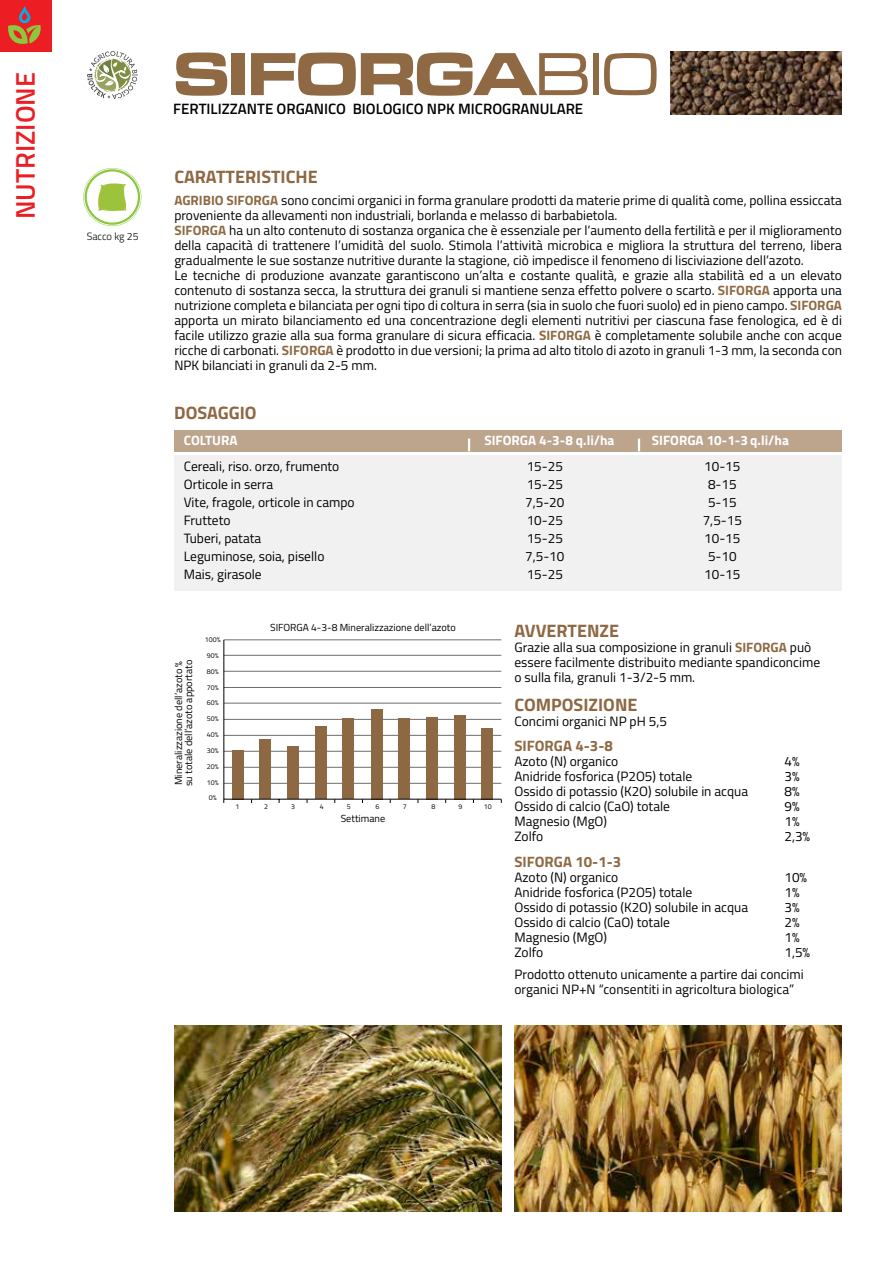
<style>
.page{position:relative;width:893px;height:1263px;background:#fff}
.page>*{position:absolute;margin:0;border:0;box-sizing:border-box;transform-origin:0 0}
.t1{font:63px "Microgramma D Bold Exte";color:#8e6943}
.t2{font:600 27px "Titillium";color:#ed1d24}
.t3{font:700 18px "Titillium";color:#8e6843}
.t4{font:600 15px "Titillium";color:#000}
.t5{font:700 15px "Titillium";color:#8e6943}
.t6{font:13.5px/18px "Titillium";color:#000}
.t7{font:700 13.5px "Titillium";color:#fff}
.t8{font:300 10.5px "Titillium";letter-spacing:-.005em;color:#000}
.t9{font:10.2px/10.2px "Titillium";color:#000}
.t10{font:6.9px "Titillium";color:#000}
.s1{font-family:"Microgramma D Medi Exte"}
.s2{font-weight:700;color:#8e6943}
</style>
<div class="page">
<div style="left:0;top:0;width:51px;height:51px;background:#ed1d24"></div>
<svg style="left:8px;top:6px;width:33px;height:38px"></svg>
<svg style="left:223px;top:639px;width:279px;height:164px"></svg>
<img style="left:671px;top:51px;width:171px;height:64px">
<svg style="left:83px;top:168px;width:58px;height:58px"></svg>
<svg style="left:87px;top:51px;width:50px;height:48px"></svg>
<img style="left:174px;top:1025px;width:328px;height:187px">
<img style="left:514px;top:1025px;width:328px;height:187px">
<div style="left:174px;top:430px;width:668px;height:21px;background:#bda58d"></div>
<div style="left:174px;top:455px;width:668px;height:136px;background:#f1f1f2"></div>
<svg style="left:638px;top:439px;width:2px;height:12px"></svg>
<svg style="left:468px;top:439px;width:2px;height:12px"></svg>
<h2 class="t2" style="left:5px;top:219px;width:149px;rotate:-90deg">NUTRIZIONE</h2>
<p class="t8" style="left:87px;top:228px;width:53px">Sacco kg 25</p>
<h1 class="t1" style="left:174px;top:31px;width:486px">SIFORGA<span class="s1">BIO</span></h1>
<p class="t4" style="left:173px;top:98px;width:411px">FERTILIZZANTE ORGANICO BIOLOGICO NPK MICROGRANULARE</p>
<h3 class="t3" style="left:174px;top:163px;width:145px">CARATTERISTICHE</h3>
<p class="t6" style="left:174px;top:192px;width:669px;line-height:15px"><span class="s2">AGRIBIO SIFORGA</span> sono concimi organici in forma granulare prodotti da materie prime di qualità come, pollina essiccata proveniente da allevamenti non industriali, borlanda e melasso di barbabietola.<br><span class="s2">SIFORGA</span> ha un alto contenuto di sostanza organica che è essenziale per l‘aumento della fertilità e per il miglioramento della capacità di trattenere l’umidità del suolo. Stimola l’attività microbica e migliora la struttura del terreno, libera gradualmente le sue sostanze nutritive durante la stagione, ciò impedisce il fenomeno di lisciviazione dell’azoto.<br>Le tecniche di produzione avanzate garantiscono un’alta e costante qualità, e grazie alla stabilità ed a un elevato contenuto di sostanza secca, la struttura dei granuli si mantiene senza effetto polvere o scarto. <span class="s2">SIFORGA</span> apporta una nutrizione completa e bilanciata per ogni tipo di coltura in serra (sia in suolo che fuori suolo) ed in pieno campo. <span class="s2">SIFORGA </span>apporta un mirato bilanciamento ed una concentrazione degli elementi nutritivi per ciascuna fase fenologica, ed è di facile utilizzo grazie alla sua forma granulare di sicura efficacia. <span class="s2">SIFORGA</span> è completamente solubile anche con acque ricche di carbonati. <span class="s2">SIFORGA</span> è prodotto in due versioni; la prima ad alto titolo di azoto in granuli 1-3 mm, la seconda con NPK bilanciati in granuli da 2-5 mm.</p>
<h3 class="t3" style="left:174px;top:398px;width:84px">DOSAGGIO</h3>
<p class="t7" style="left:184px;top:430px;width:55px">COLTURA</p>
<p class="t7" style="left:484px;top:430px;width:132px">SIFORGA 4-3-8 q.li/ha</p>
<p class="t7" style="left:652px;top:430px;width:139px">SIFORGA 10-1-3 q.li/ha</p>
<p class="t6" style="left:184px;top:456px;width:172px">Cereali, riso. orzo, frumento<br>Orticole in serra<br>Vite, fragole, orticole in campo<br>Frutteto<br>Tuberi, patata<br>Leguminose, soia, pisello<br>Mais, girasole</p>
<p class="t6" style="left:525px;top:456px;width:41px;text-align:justify">15-25<br>15-25<br>7,5-20<br>10-25<br>15-25<br>7,5-10<br>15-25</p>
<p class="t6" style="left:703px;top:456px;width:41px;text-align:center">10-15<br>8-15<br>5-15<br>7,5-15<br>10-15<br>5-10<br>10-15</p>
<p class="t9" style="left:173px;top:786px;width:128px;rotate:-90deg">Mineralizzazione dell’azoto % su totale dell’azoto apportato</p>
<p class="t10" style="left:205px;top:635px;width:17px">100%</p>
<p class="t10" style="left:207px;top:650px;width:13px">90%</p>
<p class="t10" style="left:207px;top:666px;width:13px">80%</p>
<p class="t10" style="left:207px;top:682px;width:13px">70%</p>
<p class="t10" style="left:207px;top:698px;width:13px">60%</p>
<p class="t10" style="left:207px;top:714px;width:13px">50%</p>
<p class="t10" style="left:207px;top:730px;width:13px">40%</p>
<p class="t10" style="left:207px;top:745px;width:13px">30%</p>
<p class="t10" style="left:207px;top:761px;width:13px">20%</p>
<p class="t10" style="left:207px;top:777px;width:13px">10%</p>
<p class="t10" style="left:209px;top:793px;width:9px">0%</p>
<p class="t9" style="left:270px;top:622px;width:187px">SIFORGA 4-3-8 Mineralizzazione dell’azoto</p>
<p class="t10" style="left:235px;top:801px;width:5px">1</p>
<p class="t10" style="left:264px;top:801px;width:5px">2</p>
<p class="t10" style="left:291px;top:801px;width:5px">3</p>
<p class="t10" style="left:320px;top:801px;width:5px">4</p>
<p class="t10" style="left:347px;top:801px;width:5px">5</p>
<p class="t10" style="left:376px;top:801px;width:5px">6</p>
<p class="t10" style="left:403px;top:801px;width:5px">7</p>
<p class="t10" style="left:431px;top:801px;width:5px">8</p>
<p class="t10" style="left:458px;top:801px;width:5px">9</p>
<p class="t10" style="left:484px;top:801px;width:9px">10</p>
<p class="t9" style="left:341px;top:812px;width:46px">Settimane</p>
<h3 class="t3" style="left:514px;top:617px;width:106px">AVVERTENZE</h3>
<p class="t6" style="left:514px;top:639px;width:307px;line-height:15px">Grazie alla sua composizione in granuli <span class="s2">SIFORGA</span> può essere facilmente distribuito mediante spandiconcime o sulla fila, granuli 1-3/2-5 mm.</p>
<h3 class="t3" style="left:514px;top:690px;width:125px">COMPOSIZIONE</h3>
<p class="t6" style="left:514px;top:711px;width:154px">Concimi organici NP pH 5,5</p>
<p class="t5" style="left:514px;top:734px;width:100px">SIFORGA 4-3-8</p>
<p class="t6" style="left:514px;top:752px;width:105px">Azoto (N) organico</p>
<p class="t6" style="left:784px;top:752px;width:17px">4%</p>
<p class="t6" style="left:514px;top:767px;width:179px">Anidride fosforica (P2O5) totale</p>
<p class="t6" style="left:784px;top:767px;width:17px">3%</p>
<p class="t6" style="left:514px;top:782px;width:235px">Ossido di potassio (K2O) solubile in acqua</p>
<p class="t6" style="left:784px;top:782px;width:17px">8%</p>
<p class="t6" style="left:514px;top:797px;width:157px">Ossido di calcio (CaO) totale</p>
<p class="t6" style="left:784px;top:797px;width:17px">9%</p>
<p class="t6" style="left:514px;top:812px;width:94px">Magnesio (MgO)</p>
<p class="t6" style="left:784px;top:812px;width:17px">1%</p>
<p class="t6" style="left:514px;top:827px;width:30px">Zolfo</p>
<p class="t6" style="left:784px;top:827px;width:27px">2,3%</p>
<p class="t5" style="left:514px;top:850px;width:108px">SIFORGA 10-1-3</p>
<p class="t6" style="left:514px;top:867px;width:105px">Azoto (N) organico</p>
<p class="t6" style="left:784px;top:867px;width:24px">10%</p>
<p class="t6" style="left:514px;top:882px;width:179px">Anidride fosforica (P2O5) totale</p>
<p class="t6" style="left:784px;top:882px;width:17px">1%</p>
<p class="t6" style="left:514px;top:897px;width:235px">Ossido di potassio (K2O) solubile in acqua</p>
<p class="t6" style="left:784px;top:897px;width:17px">3%</p>
<p class="t6" style="left:514px;top:912px;width:157px">Ossido di calcio (CaO) totale</p>
<p class="t6" style="left:784px;top:912px;width:17px">2%</p>
<p class="t6" style="left:514px;top:927px;width:94px">Magnesio (MgO)</p>
<p class="t6" style="left:784px;top:927px;width:17px">1%</p>
<p class="t6" style="left:514px;top:942px;width:30px">Zolfo</p>
<p class="t6" style="left:514px;top:940px;width:297px;line-height:22.5px;text-indent:270px">1,5%<br>Prodotto ottenuto unicamente a partire dai concimi</p>
<p class="t6" style="left:514px;top:980px;width:281px">organici NP+N “consentiti in agricoltura biologica”</p>
</div>
